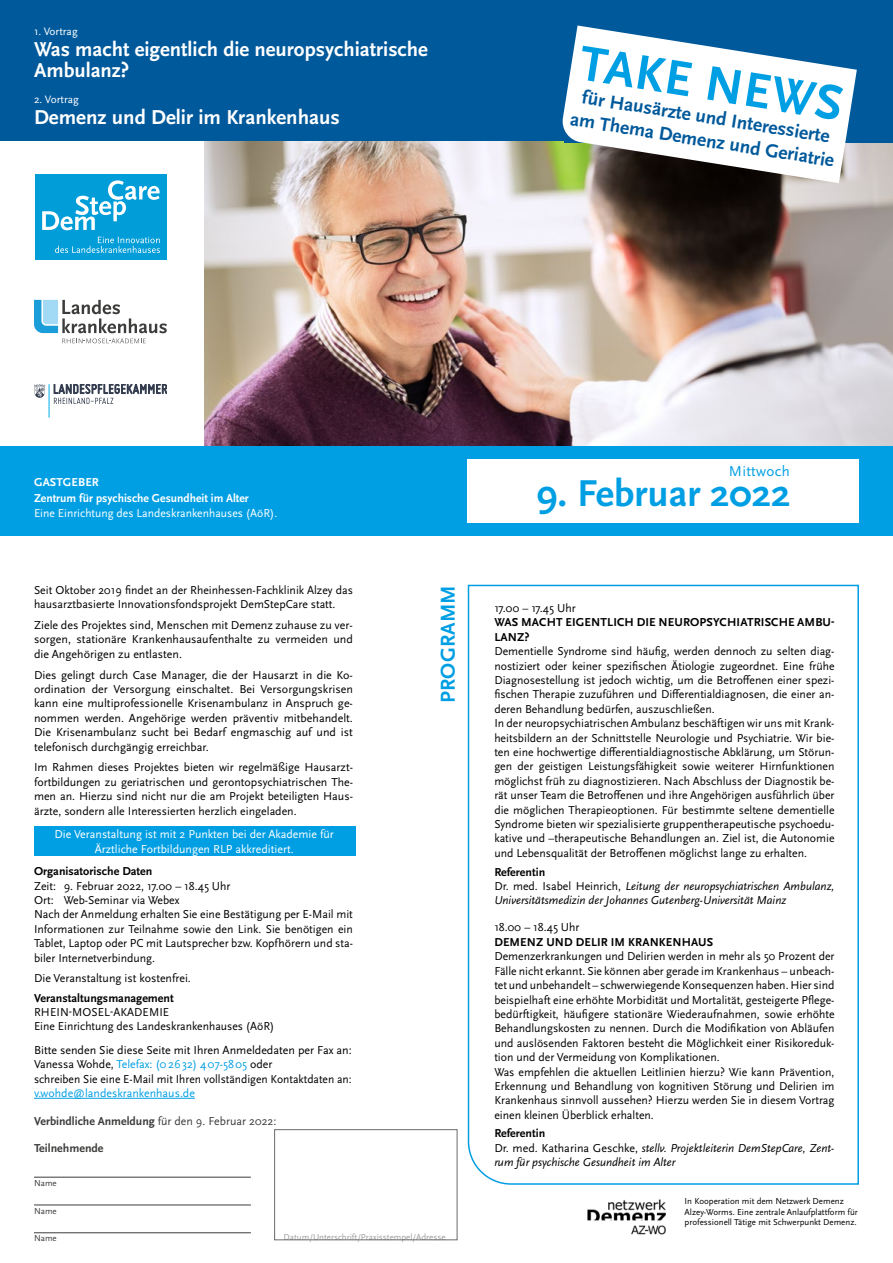
<style>
.page{position:relative;width:893px;height:1263px;background:#fff}
.page>*{position:absolute;margin:0;border:0;box-sizing:border-box;transform-origin:0 0}
.t1{font:700 51px "Scala Sans OT";color:#009fe3}
.t2{font:700 39px "Scala Sans OT";color:#009fe3}
.t3{font:700 21px/21px "Scala Sans OT";color:#fff}
.t4{font:700 21px "Scala Sans OT";letter-spacing:.01em;color:#009fe3}
.t5{font:700 19.5px/23.4px "Scala Sans OT";color:#00599b;text-align:center}
.t6{font:15px "Scala Sans OT";letter-spacing:.02em;color:#009fe3}
.t7{font:12px/14.4px "Scala Sans OT";color:#000}
.t8{font:italic 12px/14.4px "Scala Sans OT";color:#000}
.t9{font:12px/14.4px "Scala Sans OT";color:#fff;text-align:center}
.t10{font:700 12px/14.4px "Scala Sans OT";letter-spacing:.01em;color:#000}
.t11{font:700 12px "Scala Sans OT";color:#3c3c3b}
.t12{font:700 12px/16.5px "Scala Sans OT";color:#fff}
.t13{font:12px "Scala Sans OT";color:#009fe3}
.t14{font:11.25px "Scala Sans OT";color:#fff}
.t15{font:9px/10.5px "Scala Sans OT";color:#000}
.t16{font:9px "Scala Sans OT";color:#9d9d9c}
.t17{font:9px "Scala Sans OT";color:#3c3c3b}
.s1{color:#009fe3}
.s2{font-weight:400}
.s3{font-weight:700;font-style:normal}
.s4{font-style:normal}
</style>
<div class="page">
<img style="left:204px;top:140px;width:689px;height:306px">
<div style="left:564px;top:0;width:329px;height:142px;background:#00599b"></div>
<svg style="left:34px;top:300px;width:133px;height:43px"></svg>
<svg style="left:34px;top:384px;width:11px;height:14px"></svg>
<svg style="left:54px;top:384px;width:113px;height:20px"></svg>
<hr style="left:49px;top:384px;width:1px;height:33px;background:#00ade9">
<div style="left:35px;top:174px;width:132px;height:85px;background:#009dd9"></div>
<svg style="left:42px;top:180px;width:118px;height:50px"></svg>
<svg style="left:55px;top:237px;width:105px;height:16px"></svg>
<div style="left:0;top:0;width:574px;height:140px;background:#00599b"></div>
<div style="left:0;top:446px;width:893px;height:90px;background:#009fe3"></div>
<div style="left:468px;top:459px;width:391px;height:64px;background:#fff"></div>
<svg style="left:467px;top:584px;width:392px;height:601px"></svg>
<div style="left:274px;top:1129px;width:183px;height:111px;border:1px solid #6b6b6a"></div>
<hr style="left:34px;top:1177px;width:217px;height:1px;background:#3c3c3b">
<hr style="left:34px;top:1205px;width:217px;height:1px;background:#3c3c3b">
<hr style="left:34px;top:1232px;width:217px;height:1px;background:#3c3c3b">
<svg style="left:561px;top:26px;width:296px;height:157px;fill:#fff"></svg>
<hr style="left:34px;top:1098px;width:161px;height:1px;background:#009fe3">
<img style="left:587px;top:1199px;width:79px;height:36px">
<div style="left:34px;top:826px;width:321px;height:30px;background:#009fe3"></div>
<p class="t14" style="left:34px;top:25px;width:45px">1. Vortrag</p>
<h3 class="t3" style="left:34px;top:39px;width:395px">Was macht eigentlich die neuropsychiatrische<br>Ambulanz?</h3>
<p class="t14" style="left:34px;top:94px;width:46px">2. Vortrag</p>
<h3 class="t3" style="left:34px;top:107px;width:307px">Demenz und Delir im Krankenhaus</h3>
<h1 class="t1" style="left:584px;top:34px;width:267px;rotate:9deg">TAKE NEWS</h1>
<h3 class="t5" style="left:576px;top:84px;width:268px;rotate:9deg">für Hausärzte und Interessierte am Thema Demenz und Geriatrie</h3>
<p class="t12" style="left:34px;top:474px;width:216px">GASTGEBER<br>Zentrum für psychische Gesundheit im Alter</p>
<p class="t9" style="left:34px;top:506px;width:245px">Eine Einrichtung des Landeskrankenhauses (AöR).</p>
<p class="t7" style="left:34px;top:583px;width:320px">Seit Oktober 2019 findet an der Rheinhessen-Fachklinik Alzey das hausarztbasierte Innovationsfondsprojekt DemStepCare statt.</p>
<p class="t7" style="left:34px;top:618px;width:320px;text-align:justify">Ziele des Projektes sind, Menschen mit Demenz zuhause zu ver&shy;sorgen, stationäre Krankenhausaufenthalte zu vermeiden und die Angehörigen zu entlasten.</p>
<p class="t7" style="left:34px;top:668px;width:320px;text-align:justify">Dies gelingt durch Case Manager, die der Hausarzt in die Ko&shy;ordination der Versorgung einschaltet. Bei Versorgungskrisen kann eine multiprofessionelle Krisenambulanz in Anspruch ge&shy;nommen werden. Angehörige werden präventiv mitbehandelt.<br>Die Krisenambulanz sucht bei Bedarf engmaschig auf und ist telefonisch durchgängig erreichbar.</p>
<p class="t7" style="left:34px;top:760px;width:320px;text-align:justify">Im Rahmen dieses Projektes bieten wir regelmäßige Hausarzt&shy;fortbildungen zu geriatrischen und gerontopsychiatrischen The&shy;men an. Hierzu sind nicht nur die am Projekt beteiligten Haus&shy;ärzte, sondern alle Interessierten herzlich eingeladen.</p>
<p class="t9" style="left:55px;top:827px;width:281px">Die Veranstaltung ist mit 2 Punkten bei der Akademie für<br>Ärztliche Fortbildungen RLP akkreditiert.</p>
<p class="t10" style="left:34px;top:864px;width:120px">Organisatorische Daten</p>
<p class="t7" style="left:34px;top:879px;width:320px">Zeit: 9. Februar 2022, 17.00 – 18.45 Uhr<br>Ort: Web-Seminar via Webex<br>Nach der Anmeldung erhalten Sie eine Bestätigung per E-Mail mit Informationen zur Teilnahme sowie den Link. Sie benötigen ein Tablet, Laptop oder PC mit Lautsprecher bzw. Kopfhörern und sta&shy;biler Internetverbindung.</p>
<p class="t7" style="left:34px;top:971px;width:158px">Die Veranstaltung ist kostenfrei.</p>
<p class="t10" style="left:34px;top:990px;width:141px">Veranstaltungsmanagement</p>
<p class="t7" style="left:34px;top:1005px;width:242px">RHEIN-MOSEL-AKADEMIE<br>Eine Einrichtung des Landeskrankenhauses (AöR)</p>
<p class="t7" style="left:34px;top:1043px;width:319px">Bitte senden Sie diese Seite mit Ihren Anmeldedaten per Fax an:<br>Vanessa Wohde, <span class="s1">Telefax: (02632) 407-5805</span> oder<br>schreiben Sie eine E-Mail mit Ihren vollständigen Kontaktdaten an:</p>
<p class="t13" style="left:34px;top:1086px;width:162px">v.wohde@landeskrankenhaus.de</p>
<p class="t11" style="left:34px;top:1115px;width:244px">Verbindliche Anmeldung <span class="s2">für den 9. Februar 2022:</span></p>
<h3 class="t4" style="left:436px;top:703px;width:119px;rotate:-90deg">PROGRAMM</h3>
<p class="t11" style="left:34px;top:1141px;width:71px">Teilnehmende</p>
<p class="t17" style="left:34px;top:1178px;width:24px">Name</p>
<p class="t17" style="left:34px;top:1206px;width:24px">Name</p>
<p class="t17" style="left:34px;top:1234px;width:24px">Name</p>
<p class="t16" style="left:284px;top:1232px;width:163px">Datum/Unterschrift/Praxisstempel/Adresse</p>
<p class="t6" style="left:729px;top:463px;width:62px">Mittwoch</p>
<h2 class="t2" style="left:536px;top:471px;width:255px">9. Februar 2022</h2>
<p class="t7" style="left:494px;top:601px;width:83px">17.00 – 17.45 Uhr</p>
<p class="t10" style="left:494px;top:615px;width:342px">WAS MACHT EIGENTLICH DIE NEUROPSYCHIATRISCHE AMBU-<br>LANZ?</p>
<p class="t7" style="left:494px;top:644px;width:342px">Dementielle Syndrome sind häufig, werden dennoch zu selten diag&shy;nostiziert oder keiner spezifischen Ätiologie zugeordnet. Eine frühe Diagnosestellung ist jedoch wichtig, um die Betroffenen einer spezi&shy;fischen Therapie zuzuführen und Differentialdiagnosen, die einer an&shy;deren Behandlung bedürfen, auszuschließen.<br>In der neuropsychiatrischen Ambulanz beschäftigen wir uns mit Krank&shy;heitsbildern an der Schnittstelle Neurologie und Psychiatrie. Wir bie&shy;ten eine hochwertige differentialdiagnostische Abklärung, um Störun&shy;gen der geistigen Leistungsfähigkeit sowie weiterer Hirnfunktionen möglichst früh zu diagnostizieren. Nach Abschluss der Diagnostik be&shy;rät unser Team die Betroffenen und ihre Angehörigen ausführlich über die möglichen Therapieoptionen. Für bestimmte seltene dementielle Syndrome bieten wir spezialisierte gruppentherapeutische psychoedu&shy;kative und –therapeutische Behandlungen an. Ziel ist, die Autonomie und Lebensqualität der Betroffenen möglichst lange zu erhalten.</p>
<p class="t8" style="left:494px;top:865px;width:342px"><span class="s3">Referentin<br></span><span class="s4">Dr. med. Isabel Heinrich,</span> Leitung der neuropsychiatrischen Ambulanz,<br>Universitätsmedizin der Johannes Gutenberg-Universität Mainz</p>
<p class="t7" style="left:494px;top:921px;width:87px">18.00 – 18.45 Uhr</p>
<p class="t10" style="left:494px;top:935px;width:220px">DEMENZ UND DELIR IM KRANKENHAUS</p>
<p class="t7" style="left:494px;top:949px;width:342px">Demenzerkrankungen und Delirien werden in mehr als 50 Prozent der Fälle nicht erkannt. Sie können aber gerade im Krankenhaus – unbeach&shy;tet und unbehandelt – schwerwiegende Konsequenzen haben. Hier sind beispielhaft eine erhöhte Morbidität und Mortalität, gesteigerte Pflege&shy;bedürftigkeit, häufigere stationäre Wiederaufnahmen, sowie erhöhte Behandlungskosten zu nennen. Durch die Modifikation von Abläufen und auslösenden Faktoren besteht die Möglichkeit einer Risikoreduk&shy;tion und der Vermeidung von Komplikationen.<br>Was empfehlen die aktuellen Leitlinien hierzu? Wie kann Prävention, Erkennung und Behandlung von kognitiven Störung und Delirien im Krankenhaus sinnvoll aussehen? Hierzu werden Sie in diesem Vortrag einen kleinen Überblick erhalten.</p>
<p class="t8" style="left:494px;top:1126px;width:342px"><span class="s3">Referentin<br></span><span class="s4">Dr. med. Katharina Geschke,</span> stellv. Projektleiterin DemStepCare, Zent&shy;rum für psychische Gesundheit im Alter</p>
<p class="t15" style="left:685px;top:1196px;width:175px">In Kooperation mit dem Netzwerk Demenz<br>Alzey-Worms. Eine zentrale Anlaufplattform für professionell Tätige mit Schwerpunkt Demenz.</p>
</div>
